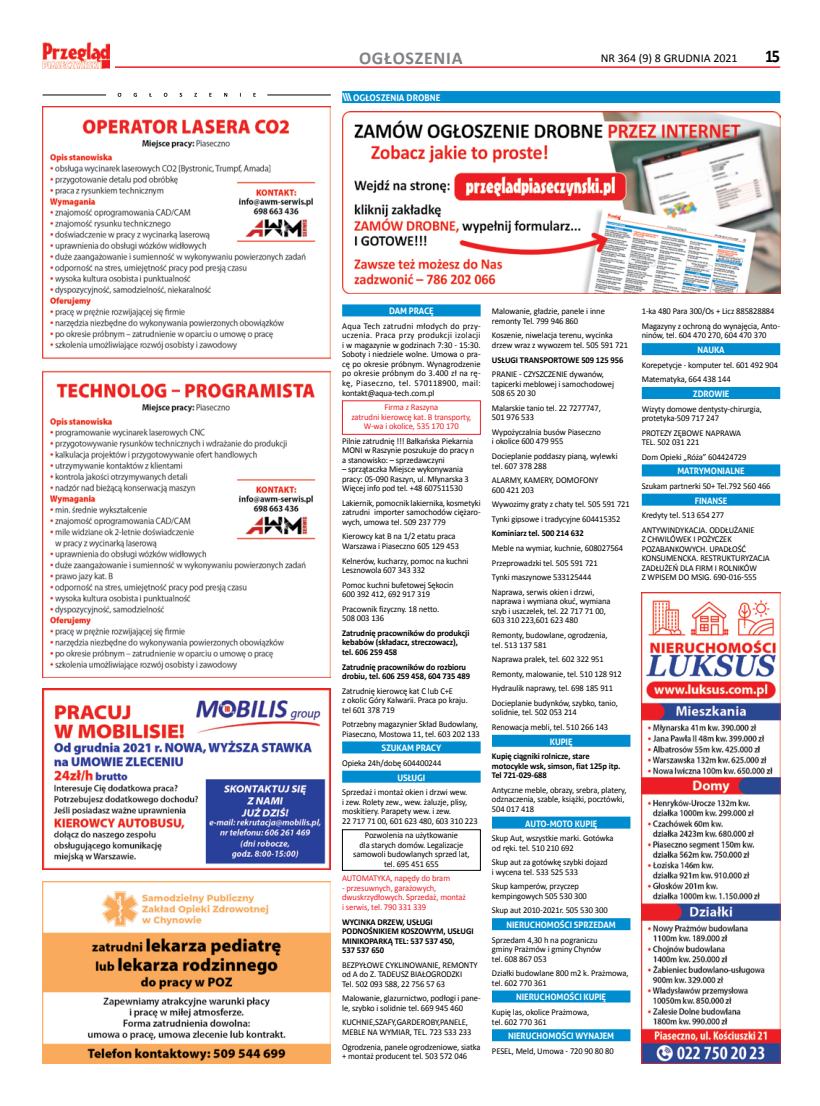
<style>
.page{position:relative;width:820px;height:1106px;background:#fff}
.page>*{position:absolute;margin:0;border:0;box-sizing:border-box;transform-origin:0 0}
.t1{font:700 18px "Calibri";letter-spacing:.04em;color:#808285}
.t2{font:700 18px "Calibri";color:#000;scale:.9 1}
.t3{font:12px "Calibri";color:#000}
.t4{font:700 9.2px "Aller";color:#fff;scale:.96 1}
.t5{font:8.9px/9.5px "Calibri";letter-spacing:-.01em;color:#000;scale:.96 1}
.t6{font:700 8.9px/9.5px "Calibri";letter-spacing:-.01em;color:#000;scale:.96 1}
.t7{font:8.9px/9.5px "Calibri";letter-spacing:-.01em;color:#ed1d24;text-align:center;scale:.96 1}
.t8{font:700 8.9px "Aller";letter-spacing:-.01em;color:#fff;scale:.96 1}
.s1{font-size:11px}
</style>
<div class="page">
<hr style="left:43px;top:66px;width:737px;height:2px;background:#ed1d24">
<div style="left:43px;top:42px;width:71px;height:26px;background:#fff"></div>
<img style="left:43px;top:42px;width:67px;height:26px">
<img style="left:43px;top:370px;width:288px;height:307px">
<img style="left:43px;top:106px;width:288px;height:253px">
<img style="left:43px;top:881px;width:288px;height:182px">
<img style="left:43px;top:688px;width:288px;height:181px">
<img style="left:641px;top:593px;width:138px;height:470px">
<div style="left:342px;top:304px;width:138px;height:12px;background:#008dd0"></div>
<div style="left:342px;top:741px;width:138px;height:12px;background:#008dd0"></div>
<div style="left:342px;top:770px;width:138px;height:12px;background:#008dd0"></div>
<div style="left:492px;top:734px;width:138px;height:12px;background:#008dd0"></div>
<div style="left:492px;top:816px;width:138px;height:12px;background:#008dd0"></div>
<div style="left:492px;top:918px;width:138px;height:12px;background:#008dd0"></div>
<div style="left:492px;top:990px;width:138px;height:12px;background:#008dd0"></div>
<div style="left:492px;top:1029px;width:138px;height:12px;background:#008dd0"></div>
<div style="left:641px;top:343px;width:139px;height:12px;background:#008dd0"></div>
<div style="left:641px;top:387px;width:139px;height:12px;background:#008dd0"></div>
<div style="left:641px;top:464px;width:139px;height:12px;background:#008dd0"></div>
<div style="left:641px;top:493px;width:139px;height:12px;background:#008dd0"></div>
<img style="left:342px;top:112px;width:438px;height:181px">
<div style="left:342px;top:829px;width:138px;height:41px;border:1px solid #000"></div>
<div style="left:342px;top:91px;width:438px;height:12px;background:#008dd0"></div>
<hr style="left:43px;top:95px;width:63px;height:1px;background:#000">
<hr style="left:267px;top:95px;width:64px;height:1px;background:#000">
<svg style="left:118px;top:93px;width:137px;height:4px"></svg>
<h1 class="t1" style="left:359px;top:46px;width:105px">OGŁOSZENIA</h1>
<h2 class="t3" style="left:600px;top:51px;width:138px">NR 364 (9) 8 GRUDNIA 2021</h2>
<h1 class="t2" style="left:765px;top:45px;width:16px">11</h1>
<p class="t4" style="left:342px;top:92px;width:104px"><span class="s1">\\\</span> OGŁOSZENIA DROBNE</p>
<p class="t8" style="left:389px;top:306px;width:48px">DAM PRACĘ</p>
<p class="t5" style="left:342px;top:321px;width:146px;text-align:justify">Aqua Tech zatrudni młodych do przy&shy;uczenia. Praca przy produkcji izolacji i w magazynie w godzinach 7:30 - 15:30.<br>Soboty i niedziele wolne. Umowa o pra&shy;cę po okresie próbnym. Wynagrodzenie po okresie próbnym do 3.400 zł na rę&shy;kę, Piaseczno, tel. 570118900, mail: kontakt@aqua-tech.com.pl</p>
<p class="t7" style="left:351px;top:402px;width:126px">Firma z Raszyna<br>zatrudni kierowcę kat. B transporty,<br>W-wa i okolice, 535 170 170</p>
<p class="t5" style="left:342px;top:436px;width:139px">Pilnie zatrudnię !!! Bałkańska Piekarnia<br>MONI w Raszynie poszukuje do pracy n a stanowisko: – sprzedawczyni</p>
<p class="t5" style="left:342px;top:464px;width:133px">– sprzątaczka Miejsce wykonywania pracy: 05-090 Raszyn, ul. Młynarska 3<br>Więcej info pod tel. +48 607511530</p>
<p class="t5" style="left:342px;top:498px;width:146px;text-align:justify">Lakiernik, pomocnik lakiernika, kosmetyki zatrudni importer samochodów ciężaro&shy;wych, umowa tel. 509 237 779</p>
<p class="t5" style="left:342px;top:532px;width:123px">Kierowcy kat B na 1/2 etatu praca<br>Warszawa i Piaseczno 605 129 453</p>
<p class="t5" style="left:342px;top:556px;width:133px">Kelnerów, kucharzy, pomoc na kuchni<br>Lesznowola 607 343 332</p>
<p class="t5" style="left:342px;top:580px;width:117px">Pomoc kuchni bufetowej Sękocin<br>600 392 412, 692 917 319</p>
<p class="t5" style="left:342px;top:604px;width:103px">Pracownik fizyczny. 18 netto.<br>508 003 136</p>
<p class="t6" style="left:342px;top:628px;width:134px">Zatrudnię pracowników do produkcji kebabów (składacz, streczowacz), tel. 606 259 458</p>
<p class="t6" style="left:342px;top:662px;width:135px">Zatrudnię pracowników do rozbioru drobiu, tel. 606 259 458, 604 735 489</p>
<p class="t5" style="left:342px;top:686px;width:132px">Zatrudnię kierowcę kat C lub C+E<br>z okolic Góry Kalwarii. Praca po kraju. tel 601 378 719</p>
<p class="t5" style="left:342px;top:719px;width:145px">Potrzebny magazynier Skład Budowlany,<br>Piaseczno, Mostowa 11, tel. 603 202 133</p>
<p class="t8" style="left:381px;top:742px;width:64px">SZUKAM PRACY</p>
<p class="t5" style="left:342px;top:758px;width:105px">Opieka 24h/dobę 604400244</p>
<p class="t8" style="left:397px;top:772px;width:31px">USŁUGI</p>
<p class="t5" style="left:342px;top:787px;width:143px">Sprzedaż i montaż okien i drzwi wew.<br>i zew. Rolety zew., wew. żaluzje, plisy, moskitiery. Parapety wew. i zew.<br>22 717 71 00, 601 623 480, 603 310 223</p>
<p class="t5" style="left:353px;top:830px;width:123px;text-align:center">Pozwolenia na użytkowanie<br>dla starych domów. Legalizacje samowoli budowlanych sprzed lat, tel. 695 451 655</p>
<p class="t7" style="left:342px;top:873px;width:114px">AUTOMATYKA, napędy do bram</p>
<p class="t7" style="left:342px;top:883px;width:130px;text-align:left">- przesuwnych, garażowych, dwuskrzydłowych. Sprzedaż, montaż i serwis, tel. 790 331 339</p>
<p class="t6" style="left:342px;top:916px;width:138px">WYCINKA DRZEW, USŁUGI<br>PODNOŚNIKIEM KOSZOWYM, USŁUGI<br>MINIKOPARKĄ TEL: 537 537 450,<br>537 537 650</p>
<p class="t5" style="left:342px;top:960px;width:142px">BEZPYŁOWE CYKLINOWANIE, REMONTY od A do Z. TADEUSZ BIAŁOGRODZKI<br>Tel. 502 093 588, 22 756 57 63</p>
<p class="t5" style="left:342px;top:993px;width:146px">Malowanie, glazurnictwo, podłogi i pane&shy;le, szybko i solidnie tel. 669 945 460</p>
<p class="t5" style="left:342px;top:1017px;width:136px">KUCHNIE,SZAFY,GARDEROBY,PANELE,<br>MEBLE NA WYMIAR, TEL. 723 533 233</p>
<p class="t5" style="left:342px;top:1041px;width:146px">Ogrodzenia, panele ogrodzeniowe, siatka + montaż producent tel. 503 572 046</p>
<p class="t5" style="left:492px;top:307px;width:119px">Malowanie, gładzie, panele i inne remonty Tel. 799 946 860</p>
<p class="t5" style="left:492px;top:331px;width:143px">Koszenie, niwelacja terenu, wycinka drzew wraz z wywozem tel. 505 591 721</p>
<p class="t6" style="left:492px;top:355px;width:138px">USŁUGI TRANSPORTOWE 509 125 956</p>
<p class="t5" style="left:492px;top:369px;width:129px">PRANIE - CZYSZCZENIE dywanów, tapicerki meblowej i samochodowej<br>508 65 20 30</p>
<p class="t5" style="left:492px;top:403px;width:115px">Malarskie tanio tel. 22 7277747,<br>501 976 533</p>
<p class="t5" style="left:492px;top:427px;width:115px">Wypożyczalnia busów Piaseczno i okolice 600 479 955</p>
<p class="t5" style="left:492px;top:451px;width:132px">Docieplanie poddaszy pianą, wylewki tel. 607 378 288</p>
<p class="t5" style="left:492px;top:475px;width:112px">ALARMY, KAMERY, DOMOFONY<br>600 421 203</p>
<p class="t5" style="left:492px;top:497px;width:145px;line-height:14.6px">Wywozimy graty z chaty tel. 505 591 721<br>Tynki gipsowe i tradycyjne 604415352</p>
<p class="t6" style="left:492px;top:529px;width:97px">Kominiarz tel. 500 214 632</p>
<p class="t5" style="left:492px;top:541px;width:138px;line-height:14.6px">Meble na wymiar, kuchnie, 608027564<br>Przeprowadzki tel. 505 591 721<br>Tynki maszynowe 533125444<br>Naprawa, serwis okien i drzwi,</p>
<p class="t5" style="left:492px;top:596px;width:125px">naprawa i wymiana okuć, wymiana szyb i uszczelek, tel. 22 717 71 00,<br>603 310 223,601 623 480</p>
<p class="t5" style="left:492px;top:630px;width:122px">Remonty, budowlane, ogrodzenia, tel. 513 137 581</p>
<p class="t5" style="left:492px;top:652px;width:137px;line-height:14.6px">Naprawa pralek, tel. 602 322 951<br>Remonty, malowanie, tel. 510 128 912<br>Hydraulik naprawy, tel. 698 185 911<br>Docieplanie budynków, szybko, tanio,</p>
<p class="t5" style="left:492px;top:705px;width:123px;line-height:14.6px">solidnie, tel. 502 053 214<br>Renowacja mebli, tel. 510 266 143</p>
<p class="t8" style="left:549px;top:736px;width:25px">KUPIĘ</p>
<p class="t6" style="left:492px;top:751px;width:135px">Kupię ciągniki rolnicze, stare motocykle wsk, simson, fiat 125p itp.<br>Tel 721-029-688</p>
<p class="t5" style="left:492px;top:785px;width:142px">Antyczne meble, obrazy, srebra, platery, odznaczenia, szable, książki, pocztówki,<br>504 017 418</p>
<p class="t8" style="left:525px;top:818px;width:77px">AUTO-MOTO KUPIĘ</p>
<p class="t5" style="left:492px;top:833px;width:128px">Skup Aut, wszystkie marki. Gotówka od ręki. tel. 510 210 692</p>
<p class="t5" style="left:492px;top:857px;width:122px">Skup aut za gotówkę szybki dojazd i wycena tel. 533 525 533</p>
<p class="t5" style="left:492px;top:881px;width:100px">Skup kamperów, przyczep kempingowych 505 530 300</p>
<p class="t5" style="left:492px;top:905px;width:122px">Skup aut 2010-2021r. 505 530 300</p>
<p class="t8" style="left:506px;top:919px;width:115px">NIERUCHOMOŚCI SPRZEDAM</p>
<p class="t5" style="left:492px;top:935px;width:115px">Sprzedam 4,30 h na pograniczu gminy Prażmów i gminy Chynów tel. 608 867 053</p>
<p class="t5" style="left:492px;top:968px;width:144px">Działki budowlane 800 m2 k. Prażmowa, tel. 602 770 361</p>
<p class="t8" style="left:516px;top:991px;width:95px">NIERUCHOMOŚCI KUPIĘ</p>
<p class="t5" style="left:492px;top:1007px;width:103px">Kupię las, okolice Prażmowa, tel. 602 770 361</p>
<p class="t8" style="left:508px;top:1030px;width:112px">NIERUCHOMOŚCI WYNAJEM</p>
<p class="t5" style="left:492px;top:1046px;width:128px">PESEL, Meld, Umowa - 720 90 80 80</p>
<p class="t5" style="left:641px;top:304px;width:145px;line-height:14.6px">1-ka 480 Para 300/Os + Licz 885828884<br>Magazyny z ochroną do wynajęcia, Anto-</p>
<p class="t5" style="left:641px;top:331px;width:131px">ninów, tel. 604 470 270, 604 470 370</p>
<p class="t8" style="left:697px;top:344px;width:30px">NAUKA</p>
<p class="t5" style="left:641px;top:357px;width:143px;line-height:14.6px">Korepetycje - komputer tel. 601 492 904<br>Matematyka, 664 438 144</p>
<p class="t8" style="left:692px;top:388px;width:39px">ZDROWIE</p>
<p class="t5" style="left:641px;top:404px;width:126px">Wizyty domowe dentysty-chirurgia, protetyka-509 717 247</p>
<p class="t5" style="left:641px;top:428px;width:105px">PROTEZY ZĘBOWE NAPRAWA<br>TEL. 502 031 221</p>
<p class="t5" style="left:641px;top:452px;width:111px">Dom Opieki „Róża” 604424729</p>
<p class="t8" style="left:677px;top:465px;width:71px">MATRYMONIALNE</p>
<p class="t5" style="left:641px;top:481px;width:136px">Szukam partnerki 50+ Tel.792 560 466</p>
<p class="t8" style="left:694px;top:495px;width:35px">FINANSE</p>
<p class="t5" style="left:641px;top:508px;width:119px;line-height:14.6px">Kredyty tel. 513 654 277<br>ANTYWINDYKACJA. ODDŁUŻANIE</p>
<p class="t5" style="left:641px;top:534px;width:135px">Z CHWILÓWEK I POŻYCZEK<br>POZABANKOWYCH. UPADŁOŚĆ<br>KONSUMENCKA. RESTRUKTURYZACJA<br>ZADŁUŻEŃ DLA FIRM I ROLNIKÓW<br>Z WPISEM DO MSIG. 690-016-555</p>
</div>
